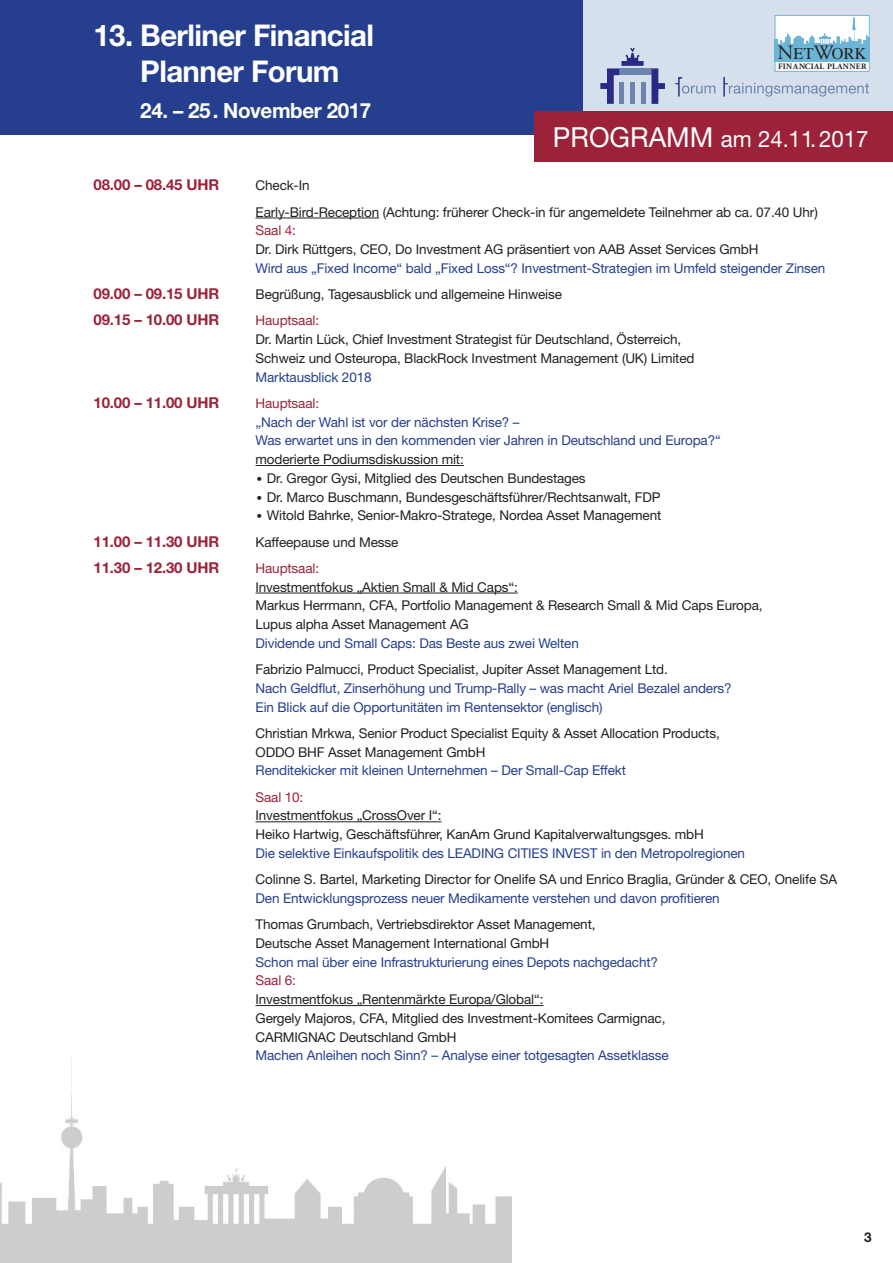
<style>
.page{position:relative;width:893px;height:1263px;background:#fff}
.page>*{position:absolute;margin:0;border:0;box-sizing:border-box;transform-origin:0 0}
.t1{font:700 30px/36px "Helvetica Neue LT Std";letter-spacing:-.02em;color:#fff;text-align:center}
.t2{font:22.8px "Helvetica Neue LT Std";color:#fff}
.t3{font:700 21px "Helvetica Neue LT Std";letter-spacing:-.02em;color:#fff}
.t4{font:16.2px "Times";color:#231f20}
.t5{font:700 15px "Helvetica Neue LT Std";letter-spacing:-.01em;color:#9c2239}
.t6{font:13.5px/18.8px "Helvetica Neue LT Std";letter-spacing:-.01em;color:#231f20}
.t7{font:13.5px/18.8px "Helvetica Neue LT Std";letter-spacing:-.01em;color:#253f8e}
.t8{font:13.5px "Helvetica Neue LT Std";letter-spacing:-.01em;color:#9c2239}
.t9{font:700 13.5px "Helvetica Neue LT Std";color:#231f20}
.t10{font:700 8.25px "Adobe Garamond Pro";letter-spacing:.04em;color:#231f20}
.s1{font-family:"Adobe Garamond Pro";font-size:20.25px}
.s2{font-size:27.6px}
.s3{font-family:"Lato";font-weight:300}
</style>
<div class="page">
<div style="left:583px;top:0;width:310px;height:130px;background:#d6e0ed"></div>
<div style="left:0;top:0;width:583px;height:135px;background:#253f8e"></div>
<div style="left:534px;top:112px;width:359px;height:50px;background:#9c2239"></div>
<div style="left:619px;top:68px;width:33px;height:7px;background:#6b85b0"></div>
<hr style="left:641px;top:82px;width:4px;height:22px;background:#6b85b0">
<svg style="left:600px;top:48px;width:44px;height:56px"></svg>
<svg style="left:651px;top:68px;width:14px;height:36px"></svg>
<svg style="left:675px;top:77px;width:40px;height:20px"></svg>
<svg style="left:723px;top:77px;width:146px;height:20px"></svg>
<div style="left:775px;top:15px;width:94px;height:56px;background:#fff"></div>
<img style="left:777px;top:32px;width:91px;height:29px">
<svg style="left:785px;top:34px;width:18px;height:11px"></svg>
<svg style="left:866px;top:35px;width:2px;height:10px"></svg>
<svg style="left:809px;top:34px;width:21px;height:9px"></svg>
<div style="left:775px;top:15px;width:95px;height:57px;border:1px solid #6db5d6"></div>
<svg style="left:852px;top:17px;width:5px;height:25px"></svg>
<img style="left:0;top:1058px;width:511px;height:205px">
<hr style="left:256px;top:218px;width:123px;height:1px;background:#231f20">
<hr style="left:256px;top:465px;width:208px;height:1px;background:#231f20">
<hr style="left:256px;top:593px;width:262px;height:1px;background:#231f20">
<hr style="left:256px;top:821px;width:185px;height:1px;background:#231f20">
<hr style="left:256px;top:1005px;width:287px;height:1px;background:#231f20">
<h1 class="t1" style="left:94px;top:17px;width:282px">13. Berliner Financial<br>Planner Forum</h1>
<h3 class="t3" style="left:140px;top:97px;width:232px">24. – 25 . November 2017</h3>
<p class="t4" style="left:777px;top:39px;width:90px"><span class="s1">N</span>ET<span class="s1">W</span>ORK</p>
<p class="t10" style="left:778px;top:61px;width:90px">FINANCIAL PLANNER</p>
<h2 class="t2" style="left:553px;top:125px;width:317px"><span class="s2">PROGRAMM</span> am 24.11.2017</h2>
<p class="t5" style="left:94px;top:176px;width:127px">08.00 – 08.45 UHR</p>
<p class="t6" style="left:256px;top:172px;width:564px;line-height:26.2px">Check-In<br>Early-Bird-Reception (Achtung: früherer Check-in für angemeldete Teilnehmer ab ca. 07.40 Uhr)</p>
<p class="t8" style="left:256px;top:222px;width:42px">Saal 4:</p>
<p class="t6" style="left:256px;top:240px;width:504px">Dr. Dirk Rüttgers, CEO, Do Investment AG präsentiert von AAB Asset Services GmbH</p>
<p class="t7" style="left:256px;top:258px;width:571px">Wird aus „Fixed Income“ bald „Fixed Loss“? Investment-Strategien im Umfeld steigender Zinsen</p>
<p class="t5" style="left:94px;top:284px;width:127px">09.00 – 09.15 UHR</p>
<p class="t6" style="left:256px;top:285px;width:308px">Begrüßung, Tagesausblick und allgemeine Hinweise</p>
<p class="t5" style="left:94px;top:311px;width:127px">09.15 – 10.00 UHR</p>
<p class="t8" style="left:256px;top:313px;width:65px">Hauptsaal:</p>
<p class="t6" style="left:256px;top:330px;width:440px">Dr. Martin Lück, Chief Investment Strategist für Deutschland, Österreich,<br>Schweiz und Osteuropa, BlackRock Investment Management (UK) Limited</p>
<p class="t7" style="left:256px;top:367px;width:118px">Marktausblick 2018</p>
<p class="t5" style="left:94px;top:393px;width:127px">10.00 – 11.00 UHR</p>
<p class="t8" style="left:256px;top:395px;width:65px">Hauptsaal:</p>
<p class="t7" style="left:256px;top:412px;width:467px">„Nach der Wahl ist vor der nächsten Krise? –<br>Was erwartet uns in den kommenden vier Jahren in Deutschland und Europa?“</p>
<p class="t6" style="left:256px;top:450px;width:210px">moderierte Podiumsdiskussion mit:</p>
<p class="t6" style="left:256px;top:469px;width:332px"><span class="s3">•</span> Dr. Gregor Gysi, Mitglied des Deutschen Bundestages</p>
<p class="t6" style="left:256px;top:487px;width:406px"><span class="s3">•</span> Dr. Marco Buschmann, Bundesgeschäftsführer/Rechtsanwalt, FDP</p>
<p class="t6" style="left:256px;top:506px;width:407px"><span class="s3">•</span> Witold Bahrke, Senior-Makro-Stratege, Nordea Asset Management</p>
<p class="t5" style="left:94px;top:532px;width:127px">11.00 – 11.30 UHR</p>
<p class="t6" style="left:256px;top:532px;width:144px">Kaffeepause und Messe</p>
<p class="t5" style="left:94px;top:558px;width:127px">11.30 – 12.30 UHR</p>
<p class="t8" style="left:256px;top:560px;width:65px">Hauptsaal:</p>
<p class="t6" style="left:256px;top:577px;width:508px">Investmentfokus „Aktien Small &amp; Mid Caps“:<br>Markus Herrmann, CFA, Portfolio Management &amp; Research Small &amp; Mid Caps Europa,<br>Lupus alpha Asset Management AG</p>
<p class="t7" style="left:256px;top:634px;width:325px">Dividende und Small Caps: Das Beste aus zwei Welten</p>
<p class="t6" style="left:256px;top:660px;width:414px">Fabrizio Palmucci, Product Specialist, Jupiter Asset Management Ltd.</p>
<p class="t7" style="left:256px;top:679px;width:477px">Nach Geldflut, Zinserhöhung und Trump-Rally – was macht Ariel Bezalel anders?<br>Ein Blick auf die Opportunitäten im Rentensektor (englisch)</p>
<p class="t6" style="left:256px;top:723px;width:466px">Christian Mrkwa, Senior Product Specialist Equity &amp; Asset Allocation Products,<br>ODDO BHF Asset Management GmbH</p>
<p class="t7" style="left:256px;top:761px;width:372px">Renditekicker mit kleinen Unternehmen – Der Small-Cap Effekt</p>
<p class="t8" style="left:256px;top:789px;width:49px">Saal 10:</p>
<p class="t6" style="left:256px;top:806px;width:450px">Investmentfokus „CrossOver I“:<br>Heiko Hartwig, Geschäftsführer, KanAm Grund Kapitalverwaltungsges. mbH</p>
<p class="t7" style="left:256px;top:843px;width:491px">Die selektive Einkaufspolitik des LEADING CITIES INVEST in den Metropolregionen</p>
<p class="t6" style="left:256px;top:870px;width:583px">Colinne S. Bartel, Marketing Director for Onelife SA und Enrico Braglia, Gründer &amp; CEO, Onelife SA</p>
<p class="t7" style="left:256px;top:888px;width:466px">Den Entwicklungsprozess neuer Medikamente verstehen und davon profitieren</p>
<p class="t6" style="left:256px;top:915px;width:341px">Thomas Grumbach, Vertriebsdirektor Asset Management,<br>Deutsche Asset Management International GmbH</p>
<p class="t7" style="left:256px;top:952px;width:404px">Schon mal über eine Infrastrukturierung eines Depots nachgedacht?</p>
<p class="t8" style="left:256px;top:972px;width:42px">Saal 6:</p>
<p class="t6" style="left:256px;top:990px;width:411px">Investmentfokus „Rentenmärkte Europa/Global“:<br>Gergely Majoros, CFA, Mitglied des Investment-Komitees Carmignac,<br>CARMIGNAC Deutschland GmbH</p>
<p class="t7" style="left:256px;top:1046px;width:415px">Machen Anleihen noch Sinn? – Analyse einer totgesagten Assetklasse</p>
<p class="t9" style="left:864px;top:1229px;width:9px">3</p>
</div>
